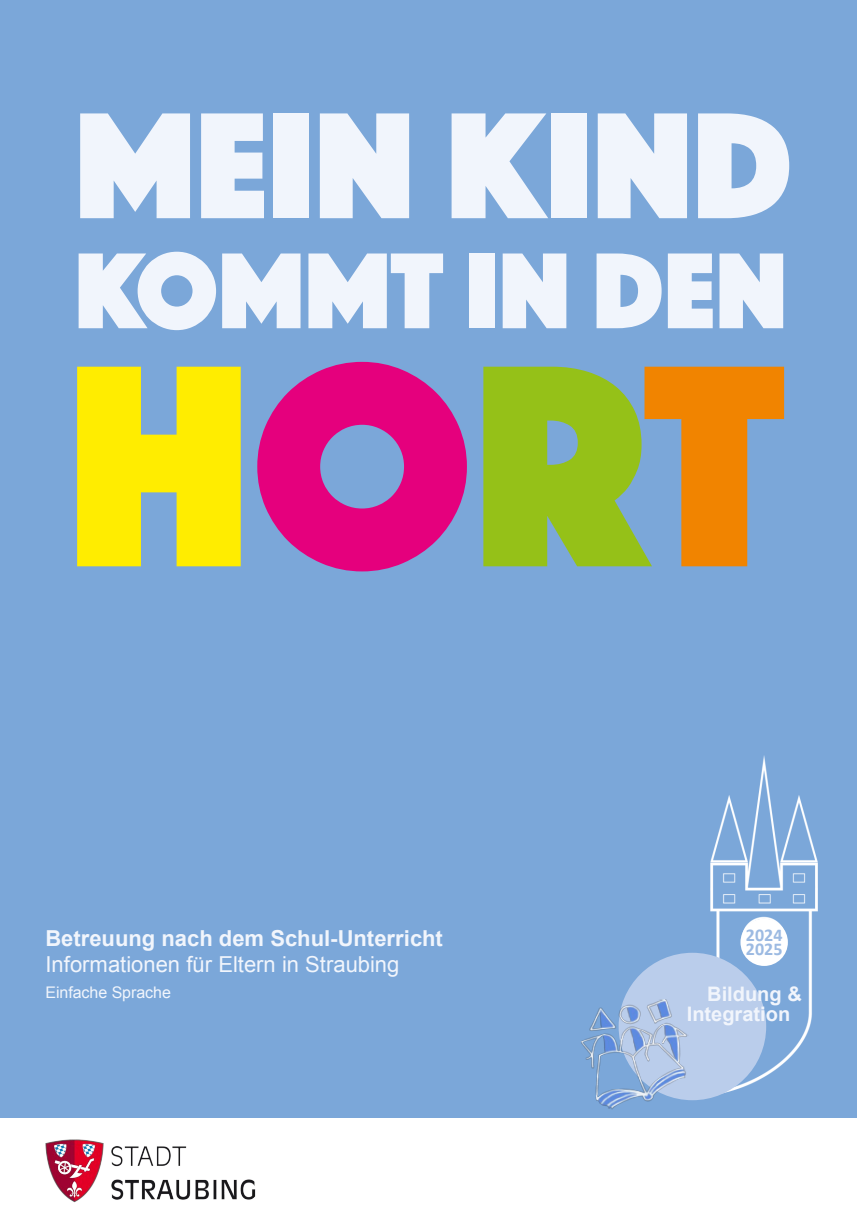
<style>
.page{position:relative;width:857px;height:1225px;background:#fff}
.page>*{position:absolute;margin:0;border:0;box-sizing:border-box;transform-origin:0 0}
.t1{font:299.2px "Phosphate Solid";color:#ffed00}
.t2{font:157px "Phosphate Solid";color:#f1f5fc}
.t3{font:112px "Phosphate Solid";color:#f1f5fc}
.t4{font:22px "Arial";color:#f1f5fc}
.t5{font:700 22px "Arial";color:#f1f5fc}
.t6{font:700 20px/20px "Arial";color:#f1f5fc}
.t7{font:700 18px/14px "Calibri";letter-spacing:.005em;color:#9cbae2}
.t8{font:16px "Arial";letter-spacing:-.005em;color:#f1f5fc}
.s1{color:#e5007d}
.s2{color:#95c118}
.s3{color:#f18400}
</style>
<div class="page">
<div style="left:0;top:0;width:856px;height:1117px;background:#7ba7d9"></div>
<img style="left:691px;top:755px;width:127px;height:346px">
<div style="left:741px;top:919px;width:45px;height:46px;background:#fff;border-radius:50%"></div>
<div style="left:740px;top:918px;width:47px;height:48px;border:2px solid #fff;border-radius:50%"></div>
<div style="left:618px;top:952px;width:147px;height:148px;background:#bacdeb;border-radius:50%"></div>
<img style="left:581px;top:998px;width:110px;height:112px">
<img style="left:45px;top:1140px;width:210px;height:62px">
<h2 class="t2" style="left:75px;top:71px;width:718px">MEIN KIND</h2>
<h3 class="t3" style="left:75px;top:223px;width:713px">KOMMT IN DEN</h3>
<h1 class="t1" style="left:67px;top:285px;width:718px">H<span class="s1">O</span><span class="s2">R</span><span class="s3">T</span></h1>
<p class="t5" style="left:45px;top:926px;width:399px">Betreuung nach dem Schul-Unterricht</p>
<p class="t4" style="left:45px;top:952px;width:355px">Informationen für Eltern in Straubing</p>
<p class="t8" style="left:45px;top:983px;width:127px">Einfache Sprache</p>
<p class="t7" style="left:745px;top:929px;width:38px">2024<br>2025</p>
<p class="t6" style="left:686px;top:984px;width:116px;text-indent:20px">Bildung &amp;<br>Integration</p>
</div>
